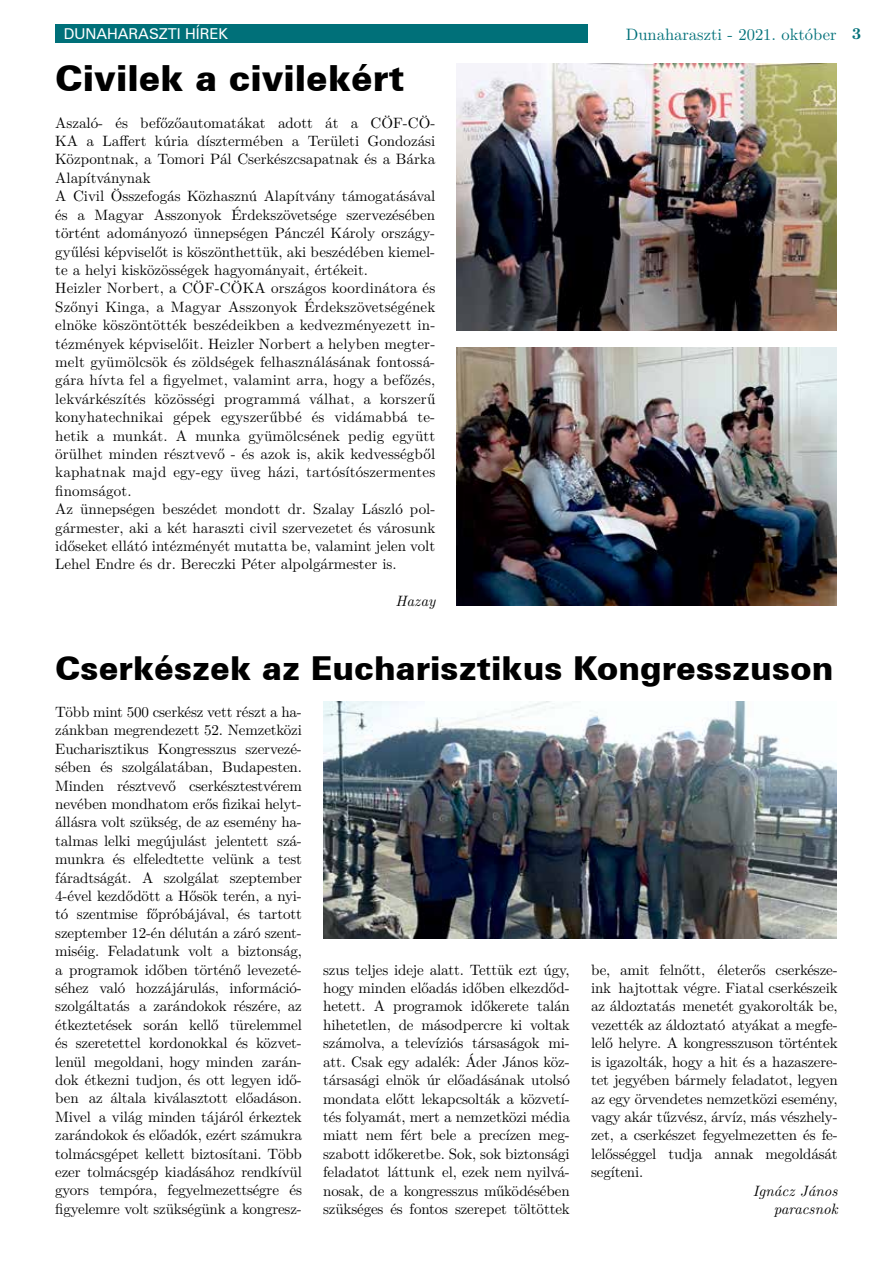
<style>
.page{position:relative;width:893px;height:1263px;background:#fff}
.page>*{position:absolute;margin:0;border:0;box-sizing:border-box;transform-origin:0 0}
.t1{font:36px "Zurich Blk PFL";color:#000}
.t2{font:33px "Zurich Blk PFL";color:#000}
.t3{font:16.5px "LM Roman 10";color:#007079}
.t4{font:15px/18.5px "LM Roman 10";color:#000;text-align:justify}
.t5{font:italic 15px/18.5px "LM Roman 10";color:#000;text-align:right}
.t6{font:15px "Zurich PFL";color:#fff}
.s1{font-weight:700}
</style>
<div class="page">
<div style="left:55px;top:24px;width:533px;height:19px;background:#007079"></div>
<img style="left:323px;top:702px;width:514px;height:236px">
<img style="left:457px;top:347px;width:380px;height:258px">
<img style="left:457px;top:63px;width:380px;height:268px">
<p class="t6" style="left:64px;top:22px;width:166px">DUNAHARASZTI HÍREK</p>
<h1 class="t1" style="left:55px;top:54px;width:351px">Civilek a civilekért</h1>
<p class="t4" style="left:55px;top:112px;width:382px;text-align:left">Aszaló- és befőzőautomatákat adott át a CÖF-CÖ-KA a Laffert kúria dísztermében a Területi Gondozási Központnak, a Tomori Pál Cserkészcsapatnak és a Bárka Alapítványnak<br>A Civil Összefogás Közhasznú Alapítvány támogatásával és a Magyar Asszonyok Érdekszövetsége szervezésében történt adományozó ünnepségen Pánczél Károly ország - gyűlési képviselőt is köszönthettük, aki beszédében kiemel&shy;te a helyi kisközösségek hagyományait, értékeit.<br>Heizler Norbert, a CÖF-CÖKA országos koordinátora és Szőnyi Kinga, a Magyar Asszonyok Érdekszövetségének elnöke köszöntötték beszédeikben a kedvezményezett in&shy;tézmények képviselőit. Heizler Norbert a helyben megter&shy;melt gyümölcsök és zöldségek felhasználásának fontossá&shy;gára hívta fel a figyelmet, valamint arra, hogy a befőzés, lekvárkészítés közösségi programmá válhat, a korszerű konyhatechnikai gépek egyszerűbbé és vidámabbá te&shy;hetik a munkát. A munka gyümölcsének pedig együtt örülhet minden résztvevő - és azok is, akik kedvességből kaphatnak majd egy-egy üveg házi, tartósítószermentes finomságot.<br>Az ünnepségen beszédet mondott dr. Szalay László pol&shy;gármester, aki a két haraszti civil szervezetet és városunk időseket ellátó intézményét mutatta be, valamint jelen volt Lehel Endre és dr. Bereczki Péter alpolgármester is.</p>
<p class="t5" style="left:395px;top:591px;width:41px">Hazay</p>
<p class="t3" style="left:626px;top:21px;width:237px">Dunaharaszti - 2021. október <span class="s1">3</span></p>
<h2 class="t2" style="left:55px;top:646px;width:780px">Cserkészek az Eucharisztikus Kongresszuson</h2>
<p class="t4" style="left:55px;top:701px;width:248px">Több mint 500 cserkész vett részt a ha&shy;zánkban megrendezett 52. Nemzetközi Eucharisztikus Kongresszus szervezé&shy;sében és szolgálatában, Budapesten.<br>Minden résztvevő cserkésztestvérem nevében mondhatom erős fizikai helyt&shy;állásra volt szükség, de az esemény ha&shy;talmas lelki megújulást jelentett szá&shy;munkra és elfeledtette velünk a test fáradtságát. A szolgálat szeptember 4-ével kezdődött a Hősök terén, a nyi&shy;tó szentmise főpróbájával, és tartott szeptember 12-én délután a záró szent&shy;miséig. Feladatunk volt a biztonság, a programok időben történő levezeté&shy;séhez való hozzájárulás, információ&shy;szolgáltatás a zarándokok részére, az étkeztetések során kellő türelemmel és szeretettel kordonokkal és közvet&shy;lenül megoldani, hogy minden zarán&shy;dok étkezni tudjon, és ott legyen idő&shy;ben az általa kiválasztott előadáson.<br>Mivel a világ minden tájáról érkeztek zarándokok és előadók, ezért számukra tolmácsgépet kellett biztosítani. Több ezer tolmácsgép kiadásához rendkívül gyors tempóra, fegyelmezettségre és figyelemre volt szükségünk a kongres -</p>
<p class="t4" style="left:323px;top:959px;width:248px">szus teljes ideje alatt. Tettük ezt úgy, hogy minden előadás időben elkezdőd&shy;hetett. A programok időkerete talán hihetetlen, de másodpercre ki voltak számolva, a televíziós társaságok mi&shy;att. Csak egy adalék: Áder János köz&shy;társasági elnök úr előadásának utolsó mondata előtt lekapcsolták a közvetí&shy;tés folyamát, mert a nemzetközi média miatt nem fért bele a precízen meg&shy;szabott időkeretbe. Sok, sok biztonsági feladatot láttunk el, ezek nem nyilvá&shy;nosak, de a kongresszus működésében szükséges és fontos szerepet töltöttek</p>
<p class="t4" style="left:591px;top:959px;width:248px">be, amit felnőtt, életerős cserkésze&shy;ink hajtottak végre. Fiatal cserkészeik az áldoztatás menetét gyakorolták be, vezették az áldoztató atyákat a megfe&shy;lelő helyre. A kongresszuson történtek is igazolták, hogy a hit és a hazaszere&shy;tet jegyében bármely feladatot, legyen az egy örvendetes nemzetközi esemény, vagy akár tűzvész, árvíz, más vészhely&shy;zet, a cserkészet fegyelmezetten és fe&shy;lelősséggel tudja annak megoldását segíteni.</p>
<p class="t5" style="left:753px;top:1180px;width:86px">Ignácz János paracsnok</p>
</div>
